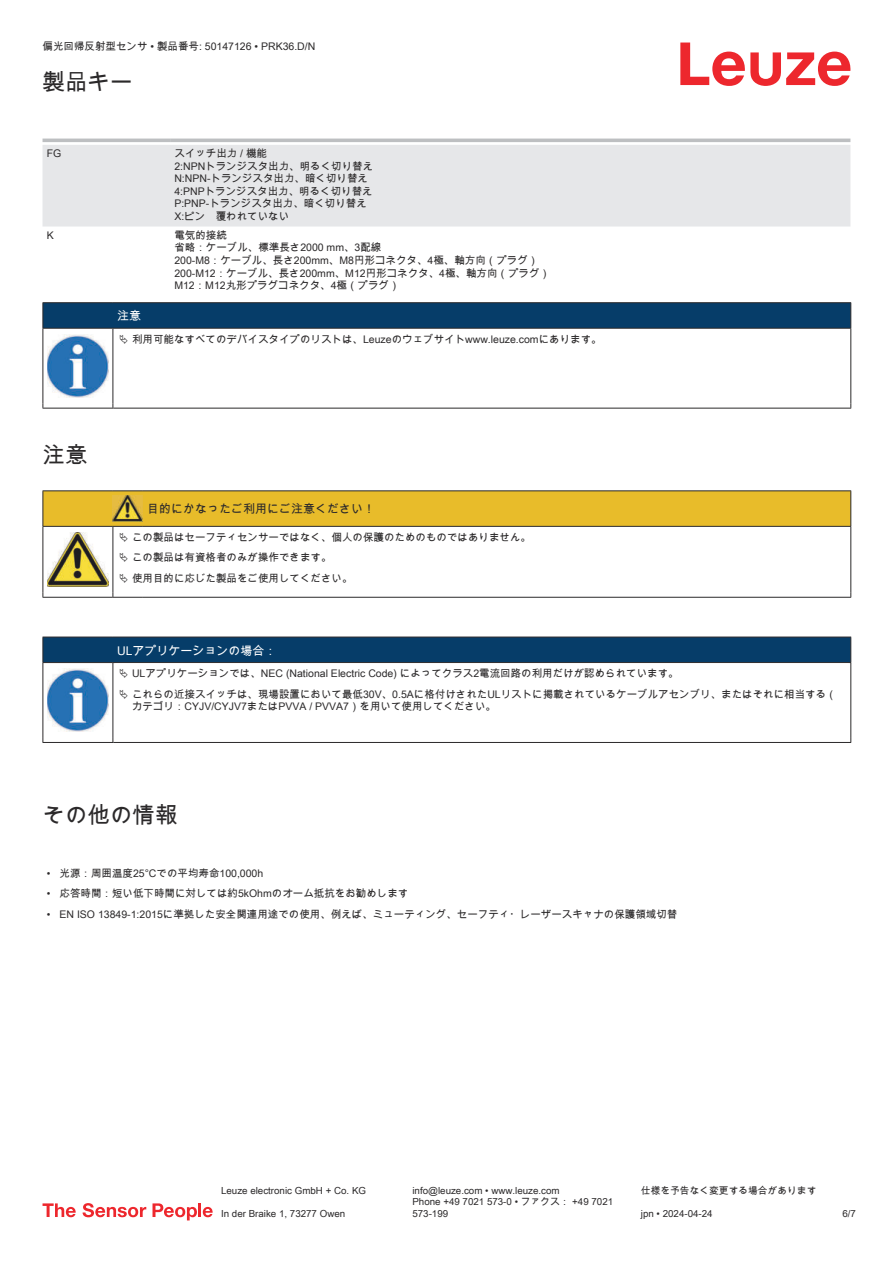
<style>
.page{position:relative;width:893px;height:1263px;background:#fff}
.page>*{position:absolute;margin:0;border:0;box-sizing:border-box;transform-origin:0 0}
.t1{font:22.5px "Arial Unicode MS";color:#2b292a}
.t2{font:12px "Arial Unicode MS";color:#2b292a}
.t3{font:12px "Arial Unicode MS";color:#fff}
.t4{font:10.5px/12.6px "Arial Unicode MS";color:#2b292a}
.t5{font:9.75px/11.7px "Arial Unicode MS";color:#2b292a}
</style>
<div class="page">
<svg style="left:680px;top:43px;width:170px;height:43px"></svg>
<svg style="left:43px;top:138px;width:807px;height:1px"></svg>
<div style="left:43px;top:145px;width:807px;height:82px;background:#e6e7e9"></div>
<hr style="left:43px;top:139px;width:127px;height:3px;background:#bdbfc1">
<hr style="left:170px;top:139px;width:680px;height:3px;background:#bdbfc1">
<svg style="left:43px;top:1203px;width:33px;height:14px"></svg>
<svg style="left:83px;top:1203px;width:63px;height:14px"></svg>
<svg style="left:153px;top:1203px;width:44px;height:17px"></svg>
<hr style="left:198px;top:1203px;width:3px;height:14px;background:#ed272d">
<svg style="left:203px;top:1207px;width:10px;height:10px"></svg>
<svg style="left:44px;top:329px;width:806px;height:79px"></svg>
<hr style="left:43px;top:302px;width:70px;height:1px;background:#2b292a">
<hr style="left:43px;top:328px;width:70px;height:1px;background:#2b292a">
<hr style="left:113px;top:302px;width:738px;height:1px;background:#2b292a">
<svg style="left:43px;top:303px;width:808px;height:25px;background:#063c67"></svg>
<hr style="left:113px;top:328px;width:738px;height:1px;background:#2b292a">
<hr style="left:43px;top:329px;width:1px;height:75px;background:#2b292a">
<hr style="left:113px;top:329px;width:1px;height:75px;background:#2b292a">
<hr style="left:850px;top:329px;width:1px;height:75px;background:#2b292a">
<hr style="left:43px;top:408px;width:70px;height:1px;background:#2b292a">
<hr style="left:113px;top:408px;width:738px;height:1px;background:#2b292a">
<img style="left:47px;top:335px;width:61px;height:62px">
<div style="left:115px;top:329px;width:734px;height:20px;background:#fff"></div>
<hr style="left:43px;top:490px;width:70px;height:1px;background:#2b292a">
<hr style="left:113px;top:490px;width:30px;height:1px;background:#2b292a">
<hr style="left:143px;top:490px;width:708px;height:1px;background:#2b292a">
<hr style="left:43px;top:597px;width:70px;height:1px;background:#2b292a">
<hr style="left:113px;top:597px;width:30px;height:1px;background:#2b292a">
<hr style="left:143px;top:597px;width:708px;height:1px;background:#2b292a">
<hr style="left:43px;top:663px;width:1px;height:75px;background:#2b292a">
<hr style="left:113px;top:663px;width:1px;height:75px;background:#2b292a">
<hr style="left:850px;top:663px;width:1px;height:75px;background:#2b292a">
<hr style="left:43px;top:742px;width:70px;height:1px;background:#2b292a">
<hr style="left:113px;top:742px;width:738px;height:1px;background:#2b292a">
<img style="left:47px;top:717px;width:58px;height:15px">
<svg style="left:43px;top:491px;width:808px;height:106px"></svg>
<svg style="left:43px;top:637px;width:808px;height:80px"></svg>
<p class="t4" style="left:43px;top:40px;width:274px">偏光回帰反射型センサ • 製品番号: 50147126 • PRK36.D/N</p>
<h1 class="t1" style="left:43px;top:66px;width:91px">製品キー</h1>
<p class="t4" style="left:47px;top:147px;width:16px">FG</p>
<p class="t4" style="left:174px;top:147px;width:200px">スイッチ出力 / 機能<br>2:NPNトランジスタ出力、明るく切り替え<br>N:NPN-トランジスタ出力、暗く切り替え<br>4:PNPトランジスタ出力、明るく切り替え<br>P:PNP-トランジスタ出力、暗く切り替え<br>X:ピン　覆われていない</p>
<p class="t4" style="left:47px;top:230px;width:9px">K</p>
<p class="t4" style="left:174px;top:228px;width:377px">電気的接続<br>省略：ケーブル、標準長さ2000 mm、3配線<br>200-M8：ケーブル、長さ200mm、M8円形コネクタ、4極、軸方向（プラグ）<br>200-M12：ケーブル、長さ200mm、M12円形コネクタ、4極、軸方向（プラグ）<br>M12：M12丸形プラグコネクタ、4極（プラグ）</p>
<p class="t3" style="left:117px;top:307px;width:25px">注意</p>
<p class="t4" style="left:132px;top:333px;width:471px">利用可能なすべてのデバイスタイプのリストは、Leuzeのウェブサイトwww.leuze.comにあります。</p>
<h1 class="t1" style="left:43px;top:439px;width:46px">注意</h1>
<p class="t2" style="left:147px;top:500px;width:229px">目的にかなったご利用にご注意ください！</p>
<p class="t4" style="left:132px;top:527px;width:400px;line-height:20.2px">この製品はセーフティセンサーではなく、個人の保護のためのものではありません。この製品は有資格者のみが操作できます。<br>使用目的に応じた製品をご使用してください。</p>
<p class="t3" style="left:117px;top:642px;width:161px">ULアプリケーションの場合：</p>
<p class="t4" style="left:132px;top:663px;width:706px;line-height:20.2px">ULアプリケーションでは、NEC (National Electric Code) によってクラス2電流回路の利用だけが認められています。<br>これらの近接スイッチは、現場設置において最低30V、0.5Aに格付けされたULリストに掲載されているケーブルアセンブリ、またはそれに相当する（</p>
<p class="t4" style="left:132px;top:700px;width:366px">カテゴリ：CYJV/CYJV7またはPVVA / PVVA7）を用いて使用してください。</p>
<h1 class="t1" style="left:43px;top:799px;width:136px">その他の情報</h1>
<p class="t4" style="left:47px;top:867px;width:218px">• 光源：周囲温度25°Cでの平均寿命100,000h</p>
<p class="t4" style="left:47px;top:887px;width:363px">• 応答時間：短い低下時間に対しては約5kOhmのオーム抵抗をお勧めします</p>
<p class="t4" style="left:47px;top:907px;width:632px">• EN ISO 13849-1:2015に準拠した安全関連用途での使用、例えば、ミューティング、セーフティ・レーザースキャナの保護領域切替</p>
<p class="t5" style="left:221px;top:1184px;width:146px">Leuze electronic GmbH + Co. KG</p>
<p class="t5" style="left:412px;top:1184px;width:149px">info@leuze.com • www.leuze.com</p>
<p class="t5" style="left:641px;top:1184px;width:177px">仕様を予告なく変更する場合があります</p>
<p class="t5" style="left:221px;top:1207px;width:126px">In der Braike 1, 73277 Owen</p>
<p class="t5" style="left:412px;top:1196px;width:202px">Phone +49 7021 573-0 • ファクス： +49 7021<br>573-199</p>
<p class="t5" style="left:641px;top:1207px;width:73px">jpn • 2024-04-24</p>
<p class="t5" style="left:842px;top:1207px;width:15px">6/7</p>
</div>
